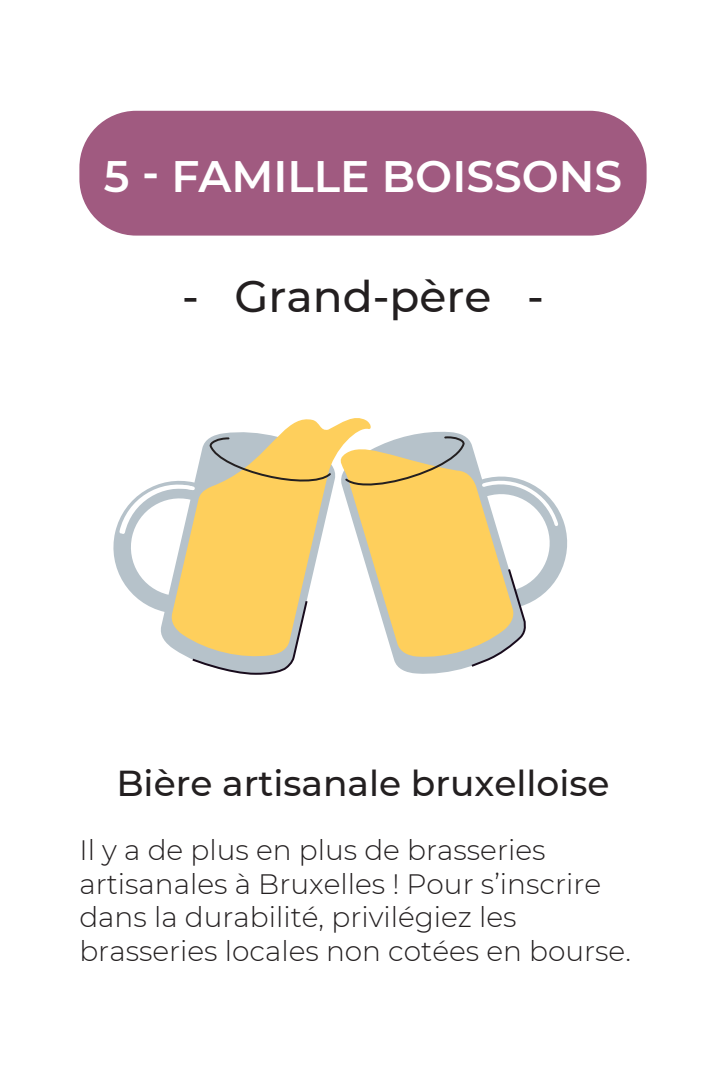
<style>
.page{position:relative;width:726px;height:1078px;background:#fff}
.page>*{position:absolute;margin:0;border:0;box-sizing:border-box;transform-origin:0 0}
.t1{font:600 44px "Montserrat";color:#fff}
.t2{font:500 44px "Montserrat";color:#231f20}
.t3{font:500 36px "Montserrat";color:#231f20}
.t4{font:300 28px/33.6px "Montserrat";color:#231f20}
</style>
<div class="page">
<div style="left:79px;top:111px;width:567px;height:124px;background:#a05a80;border-radius:57px"></div>
<svg style="left:561px;top:515px;width:6px;height:56px"></svg>
<svg style="left:117px;top:418px;width:444px;height:256px"></svg>
<h1 class="t1" style="left:104px;top:145px;width:520px">5 - FAMILLE BOISSONS</h1>
<h1 class="t2" style="left:182px;top:265px;width:363px">- Grand-père -</h1>
<p class="t3" style="left:116px;top:757px;width:495px">Bière artisanale bruxelloise</p>
<p class="t4" style="left:79px;top:832px;width:553px">Il y a de plus en plus de brasseries artisanales à Bruxelles ! Pour s’inscrire dans la durabilité, privilégiez les brasseries locales non cotées en bourse.</p>
</div>
